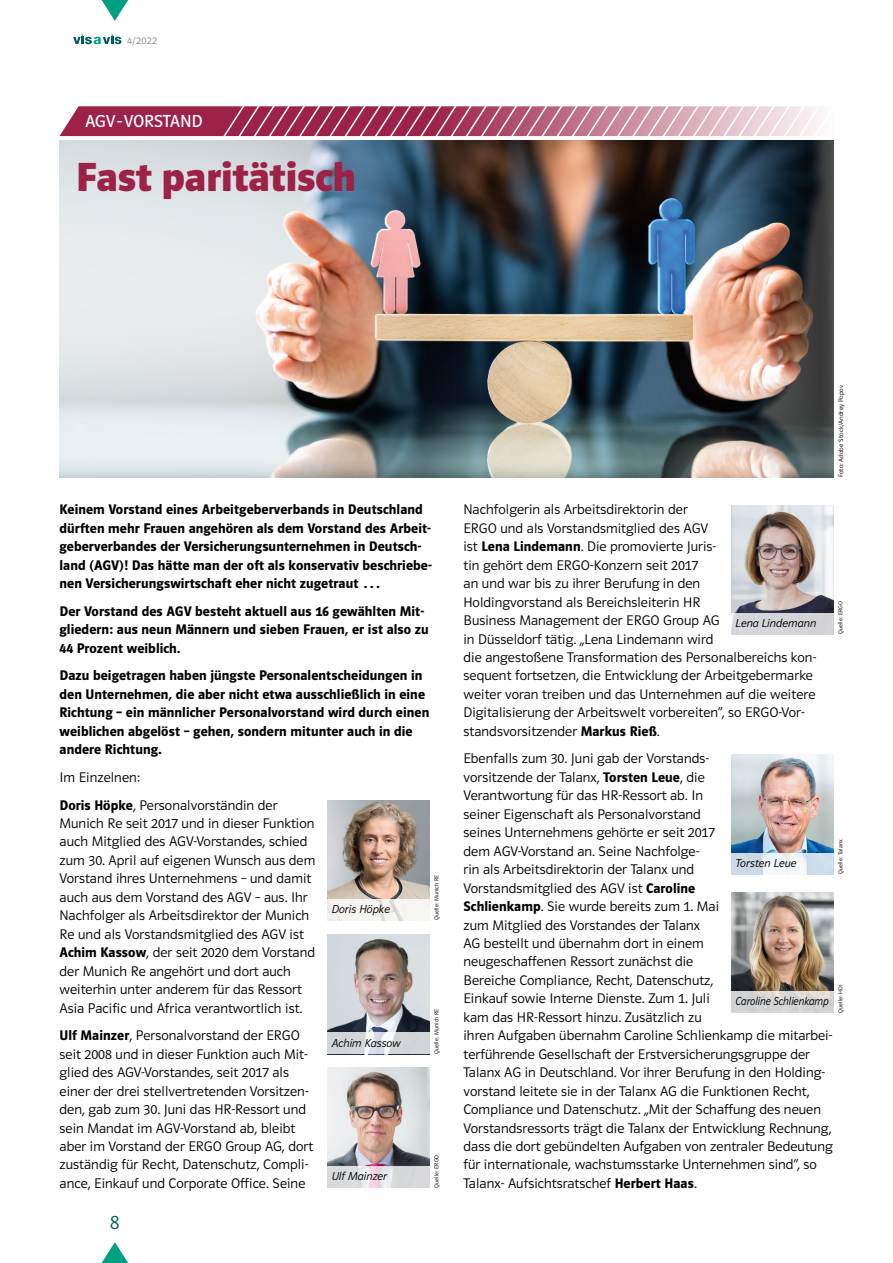
<style>
.page{position:relative;width:893px;height:1263px;background:#fff}
.page>*{position:absolute;margin:0;border:0;box-sizing:border-box;transform-origin:0 0}
.t1{font:42px "Polo 11 Fett";color:#9d2247}
.t2{font:21px "Polo 11 Leicht";color:#005e56;scale:.93 1}
.t3{font:18px "Polo 11 Buch";color:#fff}
.t4{font:14.4px/18.5px "Polo 11 Leicht";letter-spacing:.005em;color:#000}
.t5{font:14.4px/18.5px "Polo 11 Halbfett";letter-spacing:.005em;color:#000}
.t6{font:800 13.65px "Helvetica Neue";color:#009f82}
.t7{font:12px "Polo 11 Kursiv Leicht";letter-spacing:.005em;color:#000}
.t8{font:12px "Polo 11 Kursiv Leicht";letter-spacing:.005em;color:#000;scale:.89 1}
.t9{font:10.5px "Polo 11 Leicht";color:#878786}
.t10{font:6.75px "Polo 11 Leicht";letter-spacing:.01em;color:#000}
.t11{font:6px "Polo 11 Leicht";letter-spacing:.01em;color:#000}
.s1{font-family:"Polo 11 Halbfett"}
</style>
<div class="page">
<svg style="left:73px;top:35px;width:19px;height:9px"></svg>
<svg style="left:103px;top:35px;width:18px;height:9px"></svg>
<svg style="left:101px;top:0;width:27px;height:21px"></svg>
<svg style="left:101px;top:1242px;width:27px;height:21px"></svg>
<img style="left:60px;top:141px;width:773px;height:336px">
<svg style="left:60px;top:106px;width:759px;height:30px;background:#bc6982"></svg>
<img style="left:731px;top:754px;width:102px;height:99px">
<svg style="left:731px;top:853px;width:102px;height:21px;fill:#cfdfed"></svg>
<img style="left:327px;top:1068px;width:102px;height:98px">
<svg style="left:327px;top:1166px;width:102px;height:22px;background:#dfdce0"></svg>
<img style="left:327px;top:800px;width:102px;height:99px">
<svg style="left:327px;top:899px;width:102px;height:21px;fill:#f6f4f1"></svg>
<img style="left:327px;top:934px;width:102px;height:99px">
<svg style="left:327px;top:1033px;width:102px;height:21px;background:#d8dade"></svg>
<img style="left:731px;top:893px;width:102px;height:98px">
<svg style="left:731px;top:991px;width:102px;height:21px;background:#d5d5d4"></svg>
<img style="left:731px;top:505px;width:102px;height:108px">
<div style="left:731px;top:613px;width:102px;height:21px;background:#d4d5d9"></div>
<p class="t6" style="left:94px;top:31px;width:10px">a</p>
<p class="t9" style="left:127px;top:35px;width:31px">4/2022</p>
<p class="t3" style="left:85px;top:111px;width:119px">AGV-VORSTAND</p>
<h1 class="t1" style="left:77px;top:153px;width:281px">Fast paritätisch</h1>
<p class="t5" style="left:60px;top:500px;width:374px">Keinem Vorstand eines Arbeitgeberverbands in Deutschland dürften mehr Frauen angehören als dem Vorstand des Arbeit&shy;geberverbandes der Versicherungsunternehmen in Deutsch&shy;land (AGV)! Das hätte man der oft als konservativ beschriebe&shy;nen Versicherungswirtschaft eher nicht zugetraut …</p>
<p class="t5" style="left:60px;top:602px;width:371px">Der Vorstand des AGV besteht aktuell aus 16 gewählten Mit&shy;gliedern: aus neun Männern und sieben Frauen, er ist also zu<br>44 Prozent weiblich.</p>
<p class="t5" style="left:60px;top:666px;width:371px">Dazu beigetragen haben jüngste Personalentscheidungen in den Unternehmen, die aber nicht etwa ausschließlich in eine Richtung – ein männlicher Personalvorstand wird durch einen weiblichen abgelöst – gehen, sondern mitunter auch in die andere Richtung.</p>
<p class="t4" style="left:60px;top:763px;width:220px;line-height:27.8px">Im Einzelnen:<br><span class="s1">Doris Höpke</span>, Personalvorständin der</p>
<p class="t4" style="left:60px;top:814px;width:257px">Munich Re seit 2017 und in dieser Funktion auch Mitglied des AGV-Vorstandes, schied zum 30. April auf eigenen Wunsch aus dem Vorstand ihres Unternehmens – und damit auch aus dem Vorstand des AGV – aus. Ihr Nachfolger als Arbeitsdirektor der Munich Re und als Vorstandsmitglied des AGV ist <span class="s1">Achim Kassow</span>, der seit 2020 dem Vorstand der Munich Re angehört und dort auch weiterhin unter anderem für das Ressort Asia Pacific und Africa verantwortlich ist.</p>
<p class="t4" style="left:60px;top:1026px;width:255px"><span class="s1">Ulf Mainzer</span>, Personalvorstand der ERGO seit 2008 und in dieser Funktion auch Mit&shy;glied des AGV-Vorstandes, seit 2017 als einer der drei stellvertretenden Vorsitzen&shy;den, gab zum 30. Juni das HR-Ressort und sein Mandat im AGV-Vorstand ab, bleibt aber im Vorstand der ERGO Group AG, dort zuständig für Recht, Datenschutz, Compli&shy;ance, Einkauf und Corporate Office. Seine</p>
<p class="t11" style="left:433px;top:920px;width:47px;rotate:-90deg">Quelle: Munich RE</p>
<p class="t7" style="left:332px;top:902px;width:60px">Doris Höpke</p>
<p class="t11" style="left:433px;top:1054px;width:47px;rotate:-90deg">Quelle: Munich RE</p>
<p class="t7" style="left:332px;top:1036px;width:70px">Achim Kassow</p>
<p class="t11" style="left:433px;top:1188px;width:34px;rotate:-90deg">Quelle: ERGO</p>
<p class="t7" style="left:332px;top:1170px;width:57px">Ulf Mainzer</p>
<h2 class="t2" style="left:110px;top:1210px;width:11px">8</h2>
<p class="t10" style="left:837px;top:477px;width:94px;rotate:-90deg">Foto: Adobe Stock/Andrey Popov</p>
<p class="t4" style="left:463px;top:500px;width:354px">Nachfolgerin als Arbeitsdirektorin der<br>ERGO und als Vorstandsmitglied des AGV<br>ist <span class="s1">Lena Lindemann</span>. Die promovierte Juris-<br>tin gehört dem ERGO-Konzern seit 2017<br>an und war bis zu ihrer Berufung in den<br>Holdingvorstand als Bereichsleiterin HR<br>Business Management der ERGO Group AG<br>in Düsseldorf tätig. „Lena Lindemann wird<br>die angestoßene Transformation des Personalbereichs kon&shy;sequent fortsetzen, die Entwicklung der Arbeitgebermarke weiter voran treiben und das Unternehmen auf die weitere Digitalisierung der Arbeitswelt vorbereiten“, so ERGO-Vor&shy;standsvorsitzender <span class="s1">Markus Rieß</span>.</p>
<p class="t4" style="left:463px;top:749px;width:371px">Ebenfalls zum 30. Juni gab der Vorstands-<br>vorsitzende der Talanx, <span class="s1">Torsten Leue</span>, die<br>Verantwortung für das HR-Ressort ab. In<br>seiner Eigenschaft als Personalvorstand<br>seines Unternehmens gehörte er seit 2017<br>dem AGV-Vorstand an. Seine Nachfolge-<br>rin als Arbeitsdirektorin der Talanx und<br>Vorstandsmitglied des AGV ist <span class="s1">Caroline<br>Schlienkamp</span>. Sie wurde bereits zum 1. Mai<br>zum Mitglied des Vorstandes der Talanx<br>AG bestellt und übernahm dort in einem<br>neugeschaffenen Ressort zunächst die<br>Bereiche Compliance, Recht, Datenschutz,<br>Einkauf sowie Interne Dienste. Zum 1. Juli<br>kam das HR-Ressort hinzu. Zusätzlich zu<br>ihren Aufgaben übernahm Caroline Schlienkamp die mitarbei&shy;terführende Gesellschaft der Erstversicherungsgruppe der Talanx AG in Deutschland. Vor ihrer Berufung in den Holding&shy;vorstand leitete sie in der Talanx AG die Funktionen Recht, Compliance und Datenschutz. „Mit der Schaffung des neuen Vorstandsressorts trägt die Talanx der Entwicklung Rechnung, dass die dort gebündelten Aufgaben von zentraler Bedeutung für internationale, wachstumsstarke Unternehmen sind“, so Talanx- Aufsichtsratschef <span class="s1">Herbert Haas</span>.</p>
<p class="t11" style="left:837px;top:634px;width:34px;rotate:-90deg">Quelle: ERGO</p>
<p class="t7" style="left:736px;top:616px;width:82px">Lena Lindemann</p>
<p class="t11" style="left:837px;top:874px;width:36px;rotate:-90deg">Quelle: Talanx</p>
<p class="t7" style="left:736px;top:856px;width:62px">Torsten Leue</p>
<p class="t8" style="left:736px;top:995px;width:106px">Caroline Schlienkamp</p>
<p class="t11" style="left:837px;top:1012px;width:30px;rotate:-90deg">Quelle: HDI</p>
</div>
